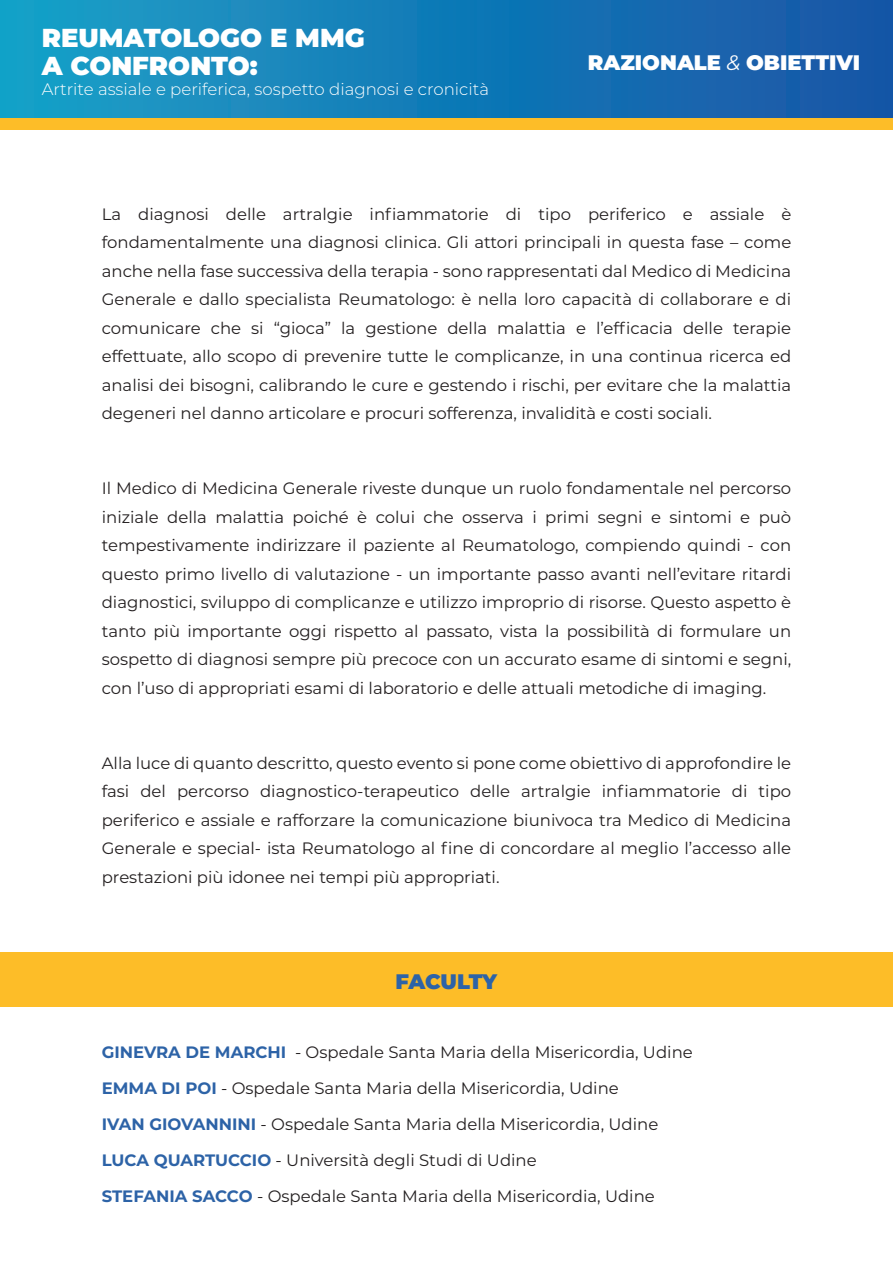
<style>
.page{position:relative;width:893px;height:1263px;background:#fff}
.page>*{position:absolute;margin:0;border:0;box-sizing:border-box;transform-origin:0 0}
.t1{font:900 25.95px/27.8px "Montserrat";color:#fff}
.t2{font:900 21px "Montserrat";color:#fff}
.t3{font:900 21px "Montserrat";letter-spacing:-.015em;color:#2d63a7}
.t4{font:300 16.65px "Montserrat";color:#fff}
.t5{font:16.5px/28.5px "Montserrat";color:#231f20;text-align:justify}
.s1{font-weight:400;font-style:italic}
.s2{font-weight:700;color:#2d63a7}
</style>
<div class="page">
<div style="left:0;top:0;width:893px;height:124px;background:linear-gradient(to right,#17a1c8,#1454a6)"></div>
<div style="left:0;top:118px;width:893px;height:12px;background:#fdbd28"></div>
<div style="left:0;top:952px;width:893px;height:55px;background:#fdbd28"></div>
<h1 class="t1" style="left:42px;top:23px;width:325px">REUMATOLOGO E MMG<br>A CONFRONTO:</h1>
<p class="t4" style="left:42px;top:78px;width:449px">Artrite assiale e periferica, sospetto diagnosi e cronicità</p>
<p class="t2" style="left:588px;top:46px;width:274px">RAZIONALE <span class="s1">&amp;</span> OBIETTIVI</p>
<p class="t5" style="left:102px;top:199px;width:691px">La diagnosi delle artralgie infiammatorie di tipo periferico e assiale è fondamentalmente una diagnosi clinica. Gli attori principali in questa fase – come anche nella fase successiva della terapia - sono rappresentati dal Medico di Medicina Generale e dallo specialista Reumatologo: è nella loro capacità di collaborare e di comunicare che si “gioca” la gestione della malattia e l’efficacia delle terapie effettuate, allo scopo di prevenire tutte le complicanze, in una continua ricerca ed analisi dei bisogni, calibrando le cure e gestendo i rischi, per evitare che la malattia degeneri nel danno articolare e procuri sofferenza, invalidità e costi sociali.</p>
<p class="t5" style="left:102px;top:474px;width:691px">Il Medico di Medicina Generale riveste dunque un ruolo fondamentale nel percorso iniziale della malattia poiché è colui che osserva i primi segni e sintomi e può tempestivamente indirizzare il paziente al Reumatologo, compiendo quindi - con questo primo livello di valutazione - un importante passo avanti nell’evitare ritardi diagnostici, sviluppo di complicanze e utilizzo improprio di risorse. Questo aspetto è tanto più importante oggi rispetto al passato, vista la possibilità di formulare un sospetto di diagnosi sempre più precoce con un accurato esame di sintomi e segni, con l’uso di appropriati esami di laboratorio e delle attuali metodiche di imaging.</p>
<p class="t5" style="left:102px;top:748px;width:691px">Alla luce di quanto descritto, questo evento si pone come obiettivo di approfondire le fasi del percorso diagnostico-terapeutico delle artralgie infiammatorie di tipo periferico e assiale e rafforzare la comunicazione biunivoca tra Medico di Medicina Generale e special- ista Reumatologo al fine di concordare al meglio l’accesso alle prestazioni più idonee nei tempi più appropriati.</p>
<p class="t3" style="left:395px;top:965px;width:103px">FACULTY</p>
<p class="t5" style="left:102px;top:1033px;width:593px;line-height:36px;text-align:left"><span class="s2">GINEVRA DE MARCHI</span> - Ospedale Santa Maria della Misericordia, Udine <span class="s2">EMMA DI POI</span> - Ospedale Santa Maria della Misericordia, Udine<br><span class="s2">IVAN GIOVANNINI</span> - Ospedale Santa Maria della Misericordia, Udine <span class="s2">LUCA QUARTUCCIO</span> - Università degli Studi di Udine<br><span class="s2">STEFANIA SACCO</span> - Ospedale Santa Maria della Misericordia, Udine</p>
</div>
